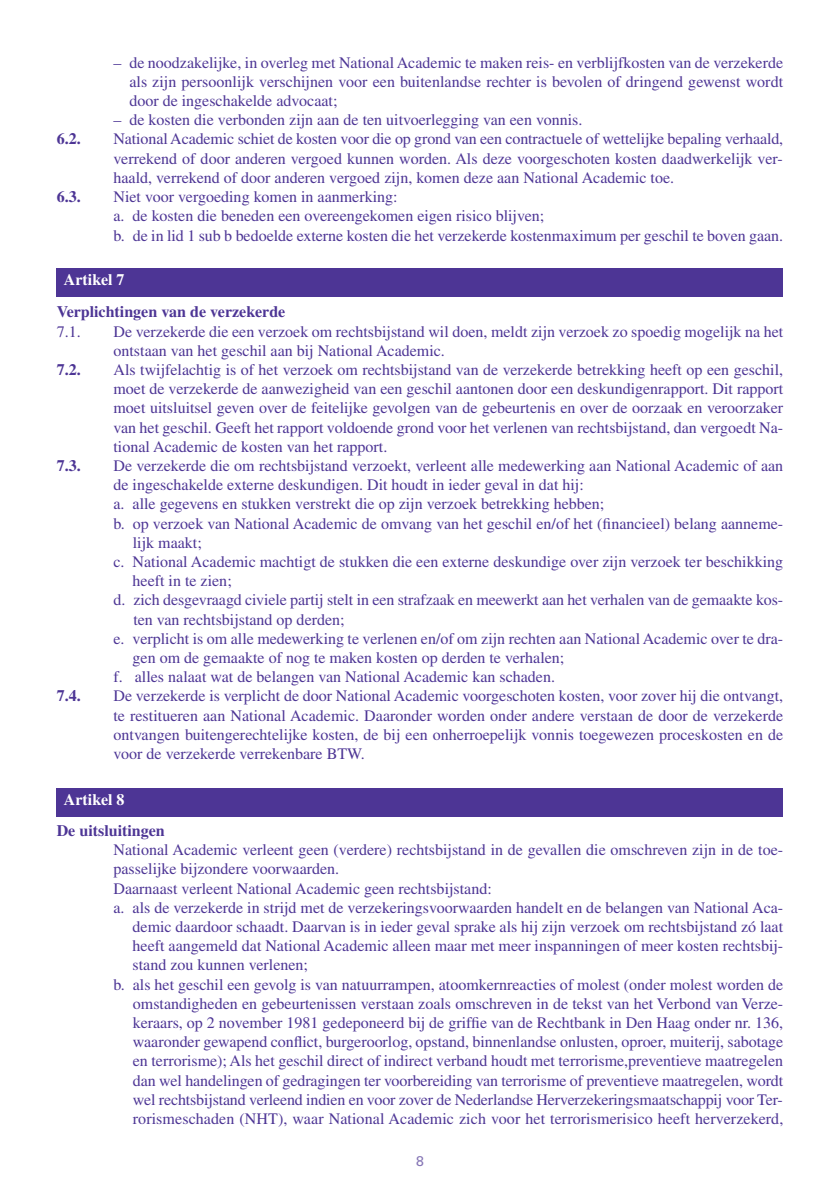
<style>
.page{position:relative;width:840px;height:1191px;background:#fff}
.page>*{position:absolute;margin:0;border:0;box-sizing:border-box;transform-origin:0 0}
.t1{font:16px/19.2px "Times LT Std";color:#4d3595;text-align:justify}
.t2{font:700 16px "Times LT Std";color:#4d3595}
.t3{font:700 16px "Times LT Std";color:#fff}
.t4{font:14px "Univers LT Std";color:#8575b5}
</style>
<div class="page">
<div style="left:57px;top:268px;width:725px;height:28px;background:#4d3595"></div>
<div style="left:57px;top:788px;width:725px;height:28px;background:#4d3595"></div>
<p class="t1" style="left:129px;top:54px;width:655px;text-indent:-16px">– de noodzakelijke, in overleg met National Academic te maken reis- en verblijfkosten van de verzekerde als zijn persoonlijk verschijnen voor een buitenlandse rechter is bevolen of dringend gewenst wordt door de ingeschakelde advocaat;</p>
<p class="t1" style="left:113px;top:112px;width:470px">– de kosten die verbonden zijn aan de ten uitvoerlegging van een vonnis.</p>
<p class="t2" style="left:57px;top:134px;width:25px">6.2.</p>
<p class="t1" style="left:113px;top:131px;width:670px">National Academic schiet de kosten voor die op grond van een contractuele of wettelijke bepaling verhaald, verrekend of door anderen vergoed kunnen worden. Als deze voorgeschoten kosten daadwerkelijk ver&shy;haald, verrekend of door anderen vergoed zijn, komen deze aan National Academic toe.</p>
<p class="t2" style="left:57px;top:191px;width:25px">6.3.</p>
<p class="t1" style="left:113px;top:189px;width:670px;text-align:left">Niet voor vergoeding komen in aanmerking:<br>a. de kosten die beneden een overeengekomen eigen risico blijven;<br>b. de in lid 1 sub b bedoelde externe kosten die het verzekerde kostenmaximum per geschil te boven gaan.</p>
<p class="t3" style="left:64px;top:274px;width:62px">Artikel 7</p>
<p class="t2" style="left:57px;top:306px;width:230px">Verplichtingen van de verzekerde</p>
<p class="t1" style="left:57px;top:323px;width:25px">7.1.</p>
<p class="t1" style="left:113px;top:323px;width:671px">De verzekerde die een verzoek om rechtsbijstand wil doen, meldt zijn verzoek zo spoedig mogelijk na het ontstaan van het geschil aan bij National Academic.</p>
<p class="t2" style="left:57px;top:364px;width:25px">7.2.</p>
<p class="t1" style="left:113px;top:361px;width:671px">Als twijfelachtig is of het verzoek om rechtsbijstand van de verzekerde betrekking heeft op een geschil, moet de verzekerde de aanwezigheid van een geschil aantonen door een deskundigenrapport. Dit rapport moet uitsluitsel geven over de feitelijke gevolgen van de gebeurtenis en over de oorzaak en veroorzaker van het geschil. Geeft het rapport voldoende grond voor het verlenen van rechtsbijstand, dan vergoedt Na&shy;tional Academic de kosten van het rapport.</p>
<p class="t2" style="left:57px;top:460px;width:25px">7.3.</p>
<p class="t1" style="left:113px;top:457px;width:670px">De verzekerde die om rechtsbijstand verzoekt, verleent alle medewerking aan National Academic of aan</p>
<p class="t1" style="left:113px;top:477px;width:471px">de ingeschakelde externe deskundigen. Dit houdt in ieder geval in dat hij:</p>
<p class="t1" style="left:113px;top:496px;width:492px">a. alle gegevens en stukken verstrekt die op zijn verzoek betrekking hebben;</p>
<p class="t1" style="left:113px;top:515px;width:671px">b. op verzoek van National Academic de omvang van het geschil en/of het (financieel) belang aanneme-</p>
<p class="t1" style="left:133px;top:534px;width:70px">lijk maakt;</p>
<p class="t1" style="left:113px;top:553px;width:670px">c. National Academic machtigt de stukken die een externe deskundige over zijn verzoek ter beschikking</p>
<p class="t1" style="left:132px;top:573px;width:101px">heeft in te zien;</p>
<p class="t1" style="left:113px;top:592px;width:670px">d. zich desgevraagd civiele partij stelt in een strafzaak en meewerkt aan het verhalen van de gemaakte kos-</p>
<p class="t1" style="left:133px;top:611px;width:213px">ten van rechtsbijstand op derden;</p>
<p class="t1" style="left:113px;top:630px;width:671px">e. verplicht is om alle medewerking te verlenen en/of om zijn rechten aan National Academic over te dra-</p>
<p class="t1" style="left:132px;top:649px;width:433px">gen om de gemaakte of nog te maken kosten op derden te verhalen;</p>
<p class="t1" style="left:113px;top:669px;width:443px">f. alles nalaat wat de belangen van National Academic kan schaden.</p>
<p class="t2" style="left:57px;top:690px;width:25px">7.4.</p>
<p class="t1" style="left:113px;top:688px;width:670px">De verzekerde is verplicht de door National Academic voorgeschoten kosten, voor zover hij die ontvangt, te restitueren aan National Academic. Daaronder worden onder andere verstaan de door de verzekerde ontvangen buitengerechtelijke kosten, de bij een onherroepelijk vonnis toegewezen proceskosten en de voor de verzekerde verrekenbare BTW.</p>
<p class="t3" style="left:64px;top:794px;width:62px">Artikel 8</p>
<p class="t2" style="left:57px;top:825px;width:110px">De uitsluitingen</p>
<p class="t1" style="left:113px;top:841px;width:670px">National Academic verleent geen (verdere) rechtsbijstand in de gevallen die omschreven zijn in de toe-</p>
<p class="t1" style="left:113px;top:861px;width:227px">passelijke bijzondere voorwaarden.</p>
<p class="t1" style="left:113px;top:880px;width:379px">Daarnaast verleent National Academic geen rechtsbijstand:</p>
<p class="t1" style="left:113px;top:899px;width:670px">a. als de verzekerde in strijd met de verzekeringsvoorwaarden handelt en de belangen van National Aca-</p>
<p class="t1" style="left:132px;top:918px;width:651px">demic daardoor schaadt. Daarvan is in ieder geval sprake als hij zijn verzoek om rechtsbijstand zó laat</p>
<p class="t1" style="left:132px;top:937px;width:651px">heeft aangemeld dat National Academic alleen maar met meer inspanningen of meer kosten rechtsbij-</p>
<p class="t1" style="left:132px;top:957px;width:177px">stand zou kunnen verlenen;</p>
<p class="t1" style="left:113px;top:976px;width:671px">b. als het geschil een gevolg is van natuurrampen, atoomkernreacties of molest (onder molest worden de</p>
<p class="t1" style="left:133px;top:995px;width:651px">omstandigheden en gebeurtenissen verstaan zoals omschreven in de tekst van het Verbond van Verze-</p>
<p class="t1" style="left:133px;top:1014px;width:651px">keraars, op 2 november 1981 gedeponeerd bij de griffie van de Rechtbank in Den Haag onder nr. 136,</p>
<p class="t1" style="left:133px;top:1033px;width:651px">waaronder gewapend conflict, burgeroorlog, opstand, binnenlandse onlusten, oproer, muiterij, sabotage</p>
<p class="t1" style="left:133px;top:1053px;width:651px">en terrorisme); Als het geschil direct of indirect verband houdt met terrorisme,preventieve maatregelen</p>
<p class="t1" style="left:133px;top:1072px;width:651px">dan wel handelingen of gedragingen ter voorbereiding van terrorisme of preventieve maatregelen, wordt</p>
<p class="t1" style="left:133px;top:1091px;width:651px">wel rechtsbijstand verleend indien en voor zover de Nederlandse Herverzekeringsmaatschappij voor Ter-</p>
<p class="t1" style="left:133px;top:1110px;width:651px">rorismeschaden (NHT), waar National Academic zich voor het terrorismerisico heeft herverzekerd,</p>
<p class="t4" style="left:416px;top:1155px;width:9px">8</p>
</div>
